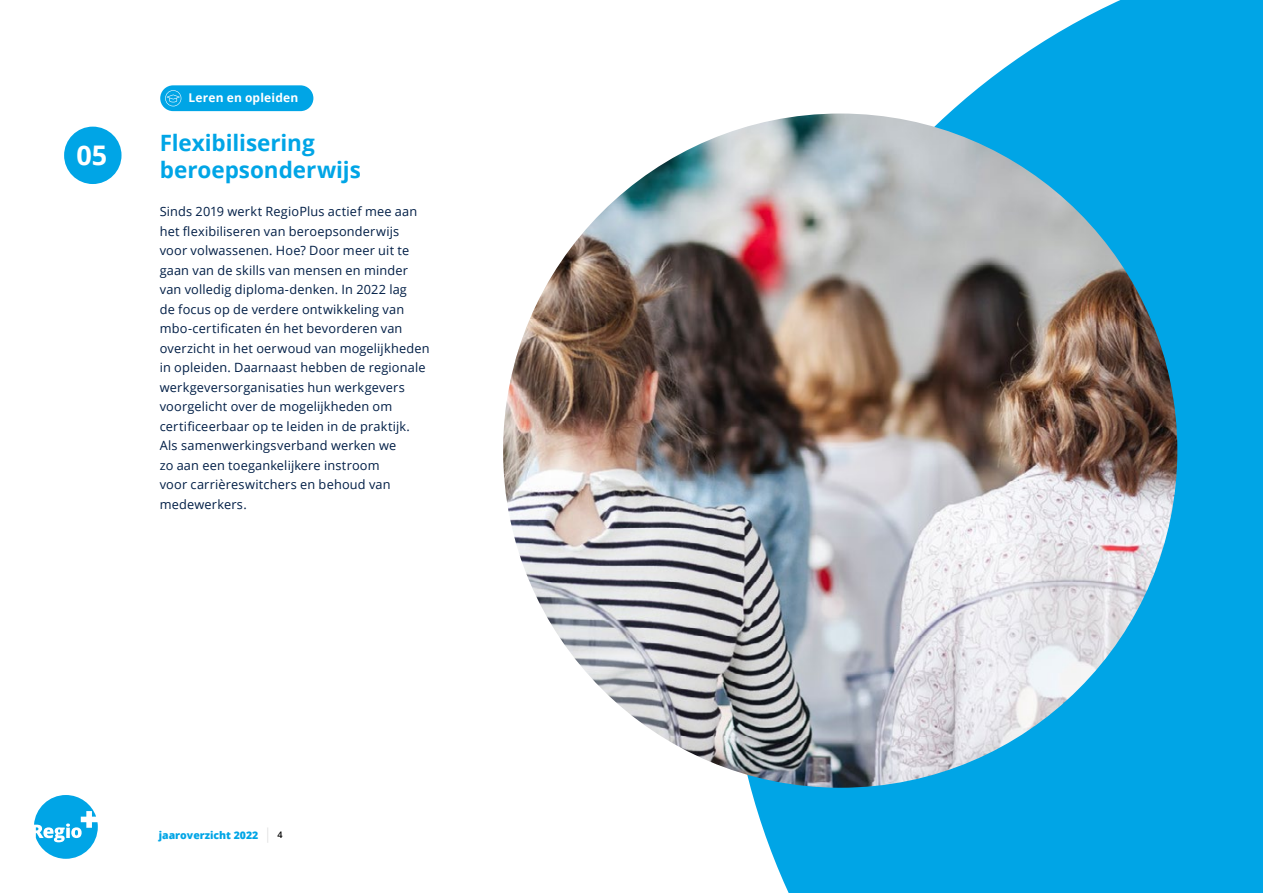
<style>
.page{position:relative;width:1263px;height:893px;background:#fff}
.page>*{position:absolute;margin:0;border:0;box-sizing:border-box;transform-origin:0 0}
.t1{font:700 27px "Open Sans";color:#fff}
.t2{font:700 22.5px/27px "Open Sans";color:#00a5e6}
.t3{font:12.75px/19.5px "Open Sans";letter-spacing:.015em;color:#001e46}
.t4{font:700 12px "Open Sans";letter-spacing:.015em;color:#fff}
.t5{font:800 10.5px "Open Sans";color:#00a5e6}
.s1{font-weight:300;font-size:15px;color:#dadada}
.s2{font-weight:600;font-size:9px;color:#000}
</style>
<div class="page">
<svg style="left:728px;top:0;width:535px;height:893px;fill:#00a5e6"></svg>
<div style="left:160px;top:85px;width:153px;height:26px;background:#00a5e6;border-radius:13px"></div>
<svg style="left:165px;top:90px;width:16px;height:16px"></svg>
<div style="left:64px;top:127px;width:58px;height:57px;background:#00a5e6;border-radius:50%"></div>
<img style="left:503px;top:114px;width:674px;height:674px;border-radius:337px">
<svg style="left:34px;top:795px;width:64px;height:64px"></svg>
<h1 class="t1" style="left:76px;top:136px;width:32px">05</h1>
<p class="t4" style="left:188px;top:89px;width:112px">Leren en opleiden</p>
<h2 class="t2" style="left:160px;top:129px;width:203px">Flexibilisering beroepsonderwijs</h2>
<p class="t3" style="left:160px;top:201px;width:271px">Sinds 2019 werkt RegioPlus actief mee aan het flexibiliseren van beroepsonderwijs voor volwassenen. Hoe? Door meer uit te gaan van de skills van mensen en minder van volledig diploma-denken. In 2022 lag<br>de focus op de verdere ontwikkeling van mbo-certificaten én het bevorderen van overzicht in het oerwoud van mogelijkheden in opleiden. Daarnaast hebben de regionale werkgeversorganisaties hun werkgevers voorgelicht over de mogelijkheden om certificeerbaar op te leiden in de praktijk.<br>Als samenwerkingsverband werken we<br>zo aan een toegankelijkere instroom<br>voor carrièreswitchers en behoud van medewerkers.</p>
<p class="t5" style="left:159px;top:827px;width:125px">jaaroverzicht 2022 <span class="s1">|</span> <span class="s2">4</span></p>
</div>
